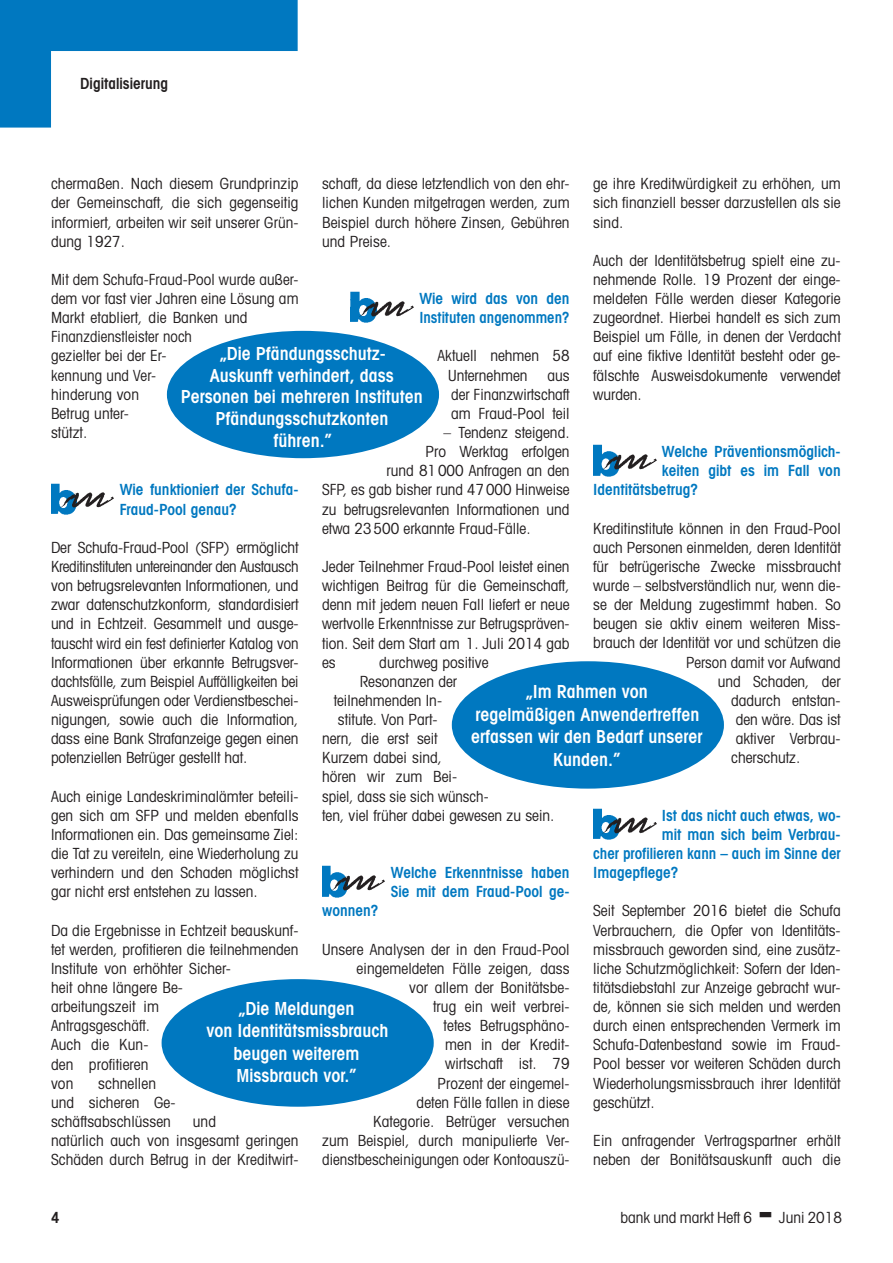
<style>
.page{position:relative;width:893px;height:1263px;background:#fff}
.page>*{position:absolute;margin:0;border:0;box-sizing:border-box;transform-origin:0 0}
.Zitat{font:600 condensed 18px/22.5px "Avant Garde";color:#fff;text-align:center}
.Fließtext{font:condensed 15.3px/19.2px "Avant Garde";color:#231f20;text-align:justify}
.Interview_Logo_als_I{font:600 condensed 15.3px/19.2px "Avant Garde";color:#0078c0}
.t1{font:600 condensed 15.3px "Avant Garde";color:#231f20}
</style>
<div class="page">
<svg style="left:0;top:0;width:298px;height:128px"></svg>
<img style="left:51px;top:483px;width:24px;height:31px">
<img style="left:58px;top:491px;width:56px;height:19px">
<img style="left:351px;top:292px;width:23px;height:31px">
<img style="left:358px;top:299px;width:56px;height:20px">
<img style="left:322px;top:866px;width:24px;height:31px">
<img style="left:329px;top:873px;width:56px;height:20px">
<img style="left:593px;top:445px;width:25px;height:31px">
<img style="left:600px;top:452px;width:57px;height:20px">
<img style="left:593px;top:808px;width:25px;height:32px">
<img style="left:600px;top:816px;width:57px;height:19px">
<div style="left:167px;top:331px;width:272px;height:127px;background:#0078c0;border-radius:50%"></div>
<div style="left:452px;top:661px;width:272px;height:128px;background:#0078c0;border-radius:50%"></div>
<div style="left:162px;top:979px;width:272px;height:128px;background:#0078c0;border-radius:50%"></div>
<p class="t1" style="left:80px;top:74px;width:89px">Digitalisierung</p>
<p class="Fließtext" style="left:51px;top:174px;width:249px">chermaßen. Nach diesem Grundprinzip der Gemeinschaft, die sich gegenseitig informiert, arbeiten wir seit unserer Grün&shy;dung 1927.</p>
<p class="Fließtext" style="left:51px;top:269px;width:249px;text-align:left">Mit dem Schufa-Fraud-Pool wurde außer&shy;dem vor fast vier Jahren eine Lösung am<br>Markt etabliert, die Banken und<br>Finanzdienstleister noch<br>gezielter bei der Er-<br>kennung und Ver-<br>hinderung von<br>Betrug unter-<br>stützt.</p>
<p class="Fließtext" style="left:322px;top:174px;width:249px">schaft, da diese letztendlich von den ehr&shy;lichen Kunden mitgetragen werden, zum Beispiel durch höhere Zinsen, Gebühren und Preise.</p>
<p class="Fließtext" style="left:593px;top:174px;width:249px">ge ihre Kreditwürdigkeit zu erhöhen, um sich finanziell besser darzustellen als sie sind.</p>
<p class="Fließtext" style="left:593px;top:250px;width:249px">Auch der Identitätsbetrug spielt eine zu&shy;nehmende Rolle. 19 Prozent der einge&shy;meldeten Fälle werden dieser Kategorie zugeordnet. Hierbei handelt es sich zum Beispiel um Fälle, in denen der Verdacht auf eine fiktive Identität besteht oder ge&shy;fälschte Ausweisdokumente verwendet wurden.</p>
<p class="Interview_Logo_als_I" style="left:419px;top:289px;width:152px">Wie wird das von den<br>Instituten angenommen?</p>
<p class="Fließtext" style="left:448px;top:346px;width:123px;text-indent:-11px">Aktuell nehmen 58<br>Unternehmen</p>
<p class="Zitat" style="left:181px;top:342px;width:244px;line-height:21.8px">„Die Pfändungsschutz-<br>Auskunft verhindert, dass<br>Personen bei mehreren Instituten<br>Pfändungsschutzkonten<br>führen.”</p>
<p class="Fließtext" style="left:451px;top:365px;width:120px;text-indent:96px">aus der Finanzwirtschaft am Fraud-Pool teil</p>
<p class="Fließtext" style="left:444px;top:423px;width:127px">– Tendenz steigend.</p>
<p class="Fließtext" style="left:426px;top:442px;width:146px">Pro Werktag erfolgen</p>
<p class="Fließtext" style="left:387px;top:461px;width:185px">rund 81000 Anfragen an den</p>
<p class="Fließtext" style="left:322px;top:480px;width:249px">SFP, es gab bisher rund 47000 Hinweise</p>
<p class="Fließtext" style="left:322px;top:499px;width:249px">zu betrugsrelevanten Informationen und</p>
<p class="Fließtext" style="left:322px;top:518px;width:210px">etwa 23500 erkannte Fraud-Fälle.</p>
<p class="Fließtext" style="left:322px;top:556px;width:249px">Jeder Teilnehmer Fraud-Pool leistet einen wichtigen Beitrag für die Gemeinschaft, denn mit jedem neuen Fall liefert er neue wertvolle Erkenntnisse zur Betrugspräven&shy;tion. Seit dem Start am 1. Juli 2014 gab es</p>
<p class="Interview_Logo_als_I" style="left:662px;top:442px;width:180px">Welche Präventionsmöglich-</p>
<p class="Interview_Logo_als_I" style="left:662px;top:461px;width:180px">keiten gibt es im Fall von</p>
<p class="Interview_Logo_als_I" style="left:593px;top:480px;width:107px">Identitätsbetrug?</p>
<p class="Fließtext" style="left:593px;top:518px;width:249px">Kreditinstitute können in den Fraud-Pool</p>
<p class="Fließtext" style="left:593px;top:537px;width:249px">auch Personen einmelden, deren Identität</p>
<p class="Fließtext" style="left:593px;top:556px;width:249px">für betrügerische Zwecke missbraucht</p>
<p class="Fließtext" style="left:593px;top:576px;width:249px">wurde – selbstverständlich nur, wenn die-</p>
<p class="Fließtext" style="left:593px;top:595px;width:249px">se der Meldung zugestimmt haben. So</p>
<p class="Fließtext" style="left:593px;top:614px;width:249px">beugen sie aktiv einem weiteren Miss-</p>
<p class="Fließtext" style="left:593px;top:633px;width:249px">brauch der Identität vor und schützen die</p>
<p class="Fließtext" style="left:686px;top:652px;width:156px">Person damit vor Aufwand</p>
<p class="Fließtext" style="left:718px;top:671px;width:124px">und Schaden, der</p>
<p class="Fließtext" style="left:731px;top:690px;width:111px">dadurch entstan-</p>
<p class="Fließtext" style="left:736px;top:710px;width:106px">den wäre. Das ist</p>
<p class="Fließtext" style="left:736px;top:729px;width:106px">aktiver Verbrau-</p>
<p class="Fließtext" style="left:731px;top:748px;width:71px">cherschutz.</p>
<p class="Interview_Logo_als_I" style="left:120px;top:480px;width:180px">Wie funktioniert der Schufa-<br>Fraud-Pool genau?</p>
<p class="Fließtext" style="left:51px;top:537px;width:249px">Der Schufa-Fraud-Pool (SFP) ermöglicht Kreditinstituten untereinander den Austausch von betrugsrelevanten Informationen, und zwar datenschutzkonform, standardisiert und in Echtzeit. Gesammelt und ausge&shy;tauscht wird ein fest definierter Katalog von Informationen über erkannte Betrugsver&shy;dachtsfälle, zum Beispiel Auffälligkeiten bei Ausweisprüfungen oder Verdienstbeschei&shy;nigungen, sowie auch die Information, dass eine Bank Strafanzeige gegen einen potenziellen Betrüger gestellt hat.</p>
<p class="Fließtext" style="left:51px;top:786px;width:249px">Auch einige Landeskriminalämter beteili&shy;gen sich am SFP und melden ebenfalls Informationen ein. Das gemeinsame Ziel: die Tat zu vereiteln, eine Wiederholung zu verhindern und den Schaden möglichst gar nicht erst entstehen zu lassen.</p>
<p class="Fließtext" style="left:51px;top:920px;width:249px;text-align:left">Da die Ergebnisse in Echtzeit beauskunf&shy;tet werden, profitieren die teilnehmenden<br>Institute von erhöhter Sicher-<br>heit ohne längere Be-<br>arbeitungszeit im<br>Antragsgeschäft.<br>Auch die Kun-<br>den profitieren<br>von</p>
<p class="Fließtext" style="left:379px;top:652px;width:111px">durchweg positive</p>
<p class="Fließtext" style="left:360px;top:671px;width:99px">Resonanzen der</p>
<p class="Fließtext" style="left:334px;top:690px;width:110px">teilnehmenden In-</p>
<p class="Fließtext" style="left:338px;top:710px;width:101px">stitute. Von Part-</p>
<p class="Fließtext" style="left:322px;top:729px;width:117px">nern, die erst seit</p>
<p class="Fließtext" style="left:322px;top:748px;width:122px">Kurzem dabei sind,</p>
<p class="Fließtext" style="left:322px;top:767px;width:136px">hören wir zum Bei-</p>
<p class="Fließtext" style="left:322px;top:786px;width:168px">spiel, dass sie sich wünsch-</p>
<p class="Fließtext" style="left:322px;top:805px;width:234px">ten, viel früher dabei gewesen zu sein.</p>
<p class="Zitat" style="left:471px;top:680px;width:233px">„Im Rahmen von<br>regelmäßigen Anwendertreffen erfassen wir den Bedarf unserer<br>Kunden.”</p>
<p class="Interview_Logo_als_I" style="left:662px;top:805px;width:180px">Ist das nicht auch etwas, wo-</p>
<p class="Interview_Logo_als_I" style="left:662px;top:824px;width:180px">mit man sich beim Verbrau-</p>
<p class="Interview_Logo_als_I" style="left:593px;top:844px;width:249px">cher profilieren kann – auch im Sinne der</p>
<p class="Interview_Logo_als_I" style="left:593px;top:863px;width:87px">Imagepflege?</p>
<p class="Fließtext" style="left:593px;top:901px;width:249px">Seit September 2016 bietet die Schufa Verbrauchern, die Opfer von Identitäts&shy;missbrauch geworden sind, eine zusätz&shy;liche Schutzmöglichkeit: Sofern der Iden&shy;titätsdiebstahl zur Anzeige gebracht wur&shy;de, können sie sich melden und werden durch einen entsprechenden Vermerk im Schufa-Datenbestand sowie im Fraud-Pool besser vor weiteren Schäden durch Wiederholungsmissbrauch ihrer Identität geschützt.</p>
<p class="Fließtext" style="left:593px;top:1130px;width:249px">Ein anfragender Vertragspartner erhält neben der Bonitätsauskunft auch die</p>
<p class="Interview_Logo_als_I" style="left:391px;top:863px;width:180px">Welche Erkenntnisse haben<br>Sie mit dem Fraud-Pool ge-</p>
<p class="Interview_Logo_als_I" style="left:322px;top:901px;width:58px">wonnen?</p>
<p class="Fließtext" style="left:322px;top:939px;width:249px;text-align:right">Unsere Analysen der in den Fraud-Pool eingemeldeten Fälle zeigen, dass<br>vor allem der Bonitätsbe-<br>trug ein weit verbrei-<br>tetes Betrugsphäno-<br>men in der Kredit-<br>wirtschaft ist. 79<br>Prozent der eingemel-<br>deten Fälle fallen in diese<br>Kategorie. Betrüger versuchen<br>zum Beispiel, durch manipulierte Ver&shy;dienstbescheinigungen oder Kontoauszü-</p>
<p class="Zitat" style="left:206px;top:997px;width:183px">„Die Meldungen<br>von Identitätsmissbrauch beugen weiterem<br>Missbrauch vor.”</p>
<p class="Fließtext" style="left:51px;top:1073px;width:126px;text-align:left;text-indent:47px">schnellen und sicheren Ge&shy;schäftsabschlüssen</p>
<p class="Fließtext" style="left:51px;top:1111px;width:249px;text-align:left;text-indent:142px">und<br>natürlich auch von insgesamt geringen<br>Schäden durch Betrug in der Kreditwirt-</p>
<p class="t1" style="left:51px;top:1208px;width:10px">4</p>
<p class="Fließtext" style="left:620px;top:1207px;width:133px">bank und markt Heft 6</p>
<p class="Fließtext" style="left:779px;top:1207px;width:65px">Juni 2018</p>
</div>
